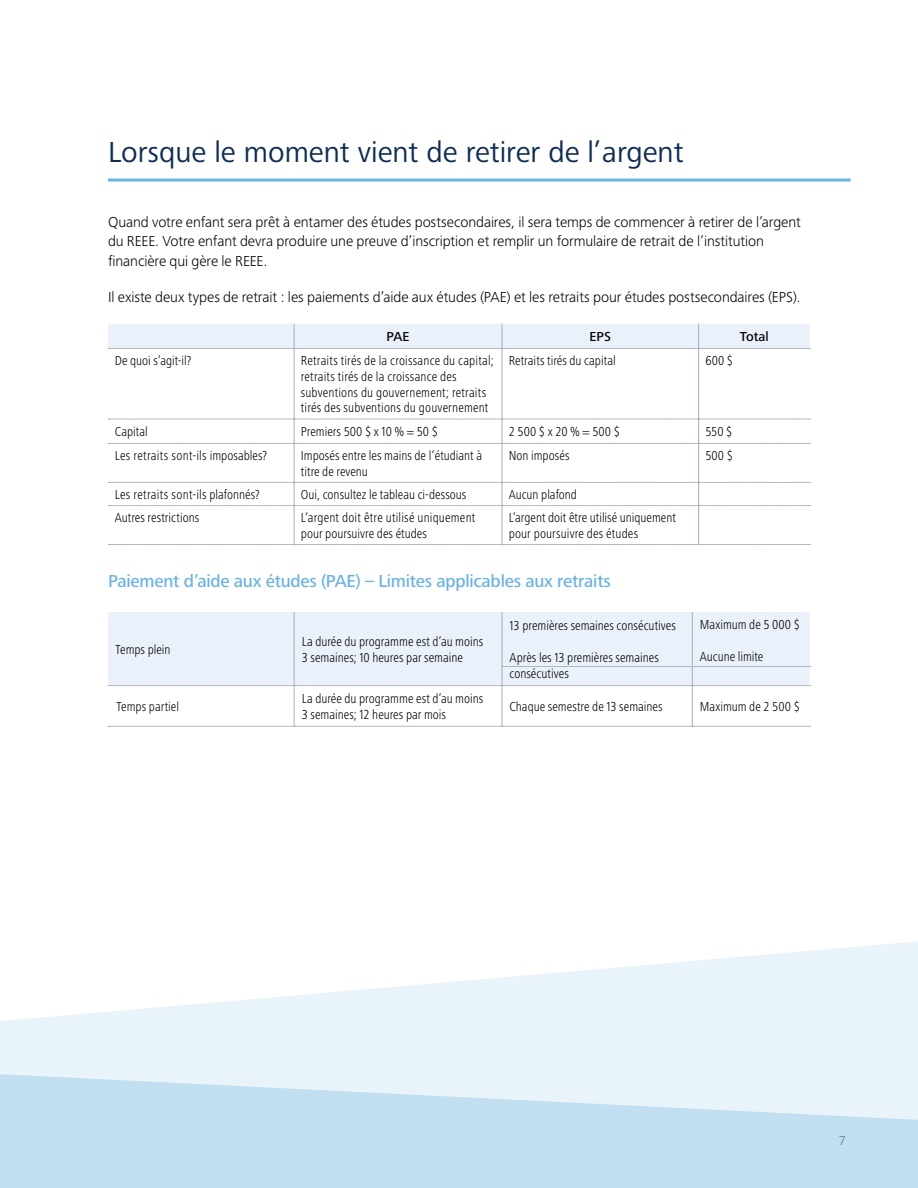
<style>
.page{position:relative;width:918px;height:1188px;background:#fff}
.page>*{position:absolute;margin:0;border:0;box-sizing:border-box;transform-origin:0 0}
.t1{font:30px "Frutiger Next Pro";color:#0f2d52}
.t2{font:500 18px "Frutiger Next Pro";letter-spacing:-.015em;color:#6ab2e2}
.t3{font:300 15px/19.5px "Frutiger Next Pro";letter-spacing:-.005em;color:#000}
.t4{font:300 condensed 13.5px/15.8px "Frutiger Next Pro";letter-spacing:.005em;color:#000}
.t5{font:500 13.5px "Frutiger Next Pro";color:#000}
.t6{font:300 13.5px "Frutiger Next Pro";color:#485865}
</style>
<div class="page">
<svg style="left:0;top:941px;width:918px;height:87px;fill:#e8f3fa"></svg>
<svg style="left:0;top:1028px;width:918px;height:160px;background:#d2e7f5"></svg>
<hr style="left:294px;top:349px;width:1px;height:70px;background:#a5adb6">
<hr style="left:502px;top:349px;width:1px;height:70px;background:#a5adb6">
<hr style="left:698px;top:349px;width:1px;height:70px;background:#a5adb6">
<hr style="left:294px;top:444px;width:1px;height:38px;background:#a5adb6">
<hr style="left:502px;top:444px;width:1px;height:38px;background:#a5adb6">
<hr style="left:698px;top:444px;width:1px;height:38px;background:#a5adb6">
<hr style="left:294px;top:506px;width:1px;height:38px;background:#a5adb6">
<hr style="left:502px;top:506px;width:1px;height:38px;background:#a5adb6">
<hr style="left:698px;top:506px;width:1px;height:38px;background:#a5adb6">
<div style="left:108px;top:324px;width:703px;height:25px;background:#eaf1fa"></div>
<svg style="left:108px;top:419px;width:703px;height:25px"></svg>
<svg style="left:108px;top:482px;width:703px;height:24px"></svg>
<svg style="left:108px;top:544px;width:703px;height:1px"></svg>
<div style="left:108px;top:612px;width:702px;height:73px;background:#eaf1fa"></div>
<hr style="left:294px;top:612px;width:1px;height:73px;background:#a5adb6">
<hr style="left:502px;top:612px;width:1px;height:73px;background:#a5adb6">
<hr style="left:692px;top:612px;width:1px;height:73px;background:#a5adb6">
<hr style="left:294px;top:686px;width:1px;height:40px;background:#a5adb6">
<hr style="left:502px;top:686px;width:1px;height:40px;background:#a5adb6">
<hr style="left:692px;top:686px;width:1px;height:40px;background:#a5adb6">
<svg style="left:108px;top:685px;width:703px;height:1px"></svg>
<svg style="left:108px;top:726px;width:703px;height:1px"></svg>
<hr style="left:108px;top:179px;width:742px;height:3px;background:#6ab2e2">
<svg style="left:503px;top:666px;width:308px;height:1px"></svg>
<h1 class="t1" style="left:108px;top:135px;width:577px">Lorsque le moment vient de retirer de l’argent</h1>
<p class="t3" style="left:108px;top:212px;width:694px">Quand votre enfant sera prêt à entamer des études postsecondaires, il sera temps de commencer à retirer de l’argent du REEE. Votre enfant devra produire une preuve d’inscription et remplir un formulaire de retrait de l’institution financière qui gère le REEE.</p>
<p class="t3" style="left:108px;top:287px;width:694px">Il existe deux types de retrait : les paiements d’aide aux études (PAE) et les retraits pour études postsecondaires (EPS).</p>
<p class="t5" style="left:387px;top:329px;width:24px">PAE</p>
<p class="t5" style="left:590px;top:329px;width:23px">EPS</p>
<p class="t5" style="left:740px;top:329px;width:30px">Total</p>
<p class="t4" style="left:115px;top:353px;width:78px">De quoi s’agit-il?</p>
<p class="t4" style="left:301px;top:353px;width:194px">Retraits tirés de la croissance du capital; retraits tirés de la croissance des subventions du gouvernement; retraits tirés des subventions du gouvernement</p>
<p class="t4" style="left:509px;top:353px;width:109px">Retraits tirés du capital</p>
<p class="t4" style="left:705px;top:353px;width:29px">600 $</p>
<p class="t4" style="left:115px;top:423px;width:35px">Capital</p>
<p class="t4" style="left:301px;top:423px;width:139px">Premiers 500 $ x 10 % = 50 $</p>
<p class="t4" style="left:509px;top:423px;width:113px">2 500 $ x 20 % = 500 $</p>
<p class="t4" style="left:705px;top:423px;width:29px">550 $</p>
<p class="t4" style="left:115px;top:448px;width:154px">Les retraits sont-ils imposables?</p>
<p class="t4" style="left:301px;top:448px;width:183px">Imposés entre les mains de l’étudiant à titre de revenu</p>
<p class="t4" style="left:509px;top:448px;width:62px">Non imposés</p>
<p class="t4" style="left:705px;top:448px;width:29px">500 $</p>
<p class="t4" style="left:115px;top:487px;width:146px">Les retraits sont-ils plafonnés?</p>
<p class="t4" style="left:301px;top:487px;width:167px">Oui, consultez le tableau ci-dessous</p>
<p class="t4" style="left:509px;top:487px;width:70px">Aucun plafond</p>
<p class="t4" style="left:115px;top:510px;width:86px">Autres restrictions</p>
<p class="t4" style="left:301px;top:510px;width:176px">L’argent doit être utilisé uniquement pour poursuivre des études</p>
<p class="t4" style="left:509px;top:510px;width:169px">L’argent doit être utilisé uniquement pour poursuivre des études</p>
<h2 class="t2" style="left:108px;top:571px;width:505px">Paiement d’aide aux études (PAE) – Limites applicables aux retraits</h2>
<p class="t4" style="left:116px;top:641px;width:57px">Temps plein</p>
<p class="t4" style="left:302px;top:633px;width:183px">La durée du programme est d’au moins<br>3 semaines; 10 heures par semaine</p>
<p class="t4" style="left:510px;top:618px;width:168px">13 premières semaines consécutives</p>
<p class="t4" style="left:510px;top:650px;width:151px">Après les 13 premières semaines consécutives</p>
<p class="t4" style="left:700px;top:617px;width:102px">Maximum de 5 000 $</p>
<p class="t4" style="left:700px;top:649px;width:65px">Aucune limite</p>
<p class="t4" style="left:117px;top:698px;width:64px">Temps partiel</p>
<p class="t4" style="left:302px;top:691px;width:183px">La durée du programme est d’au moins<br>3 semaines; 12 heures par mois</p>
<p class="t4" style="left:510px;top:698px;width:155px">Chaque semestre de 13 semaines</p>
<p class="t4" style="left:700px;top:698px;width:102px">Maximum de 2 500 $</p>
<p class="t6" style="left:839px;top:1132px;width:9px">7</p>
</div>
